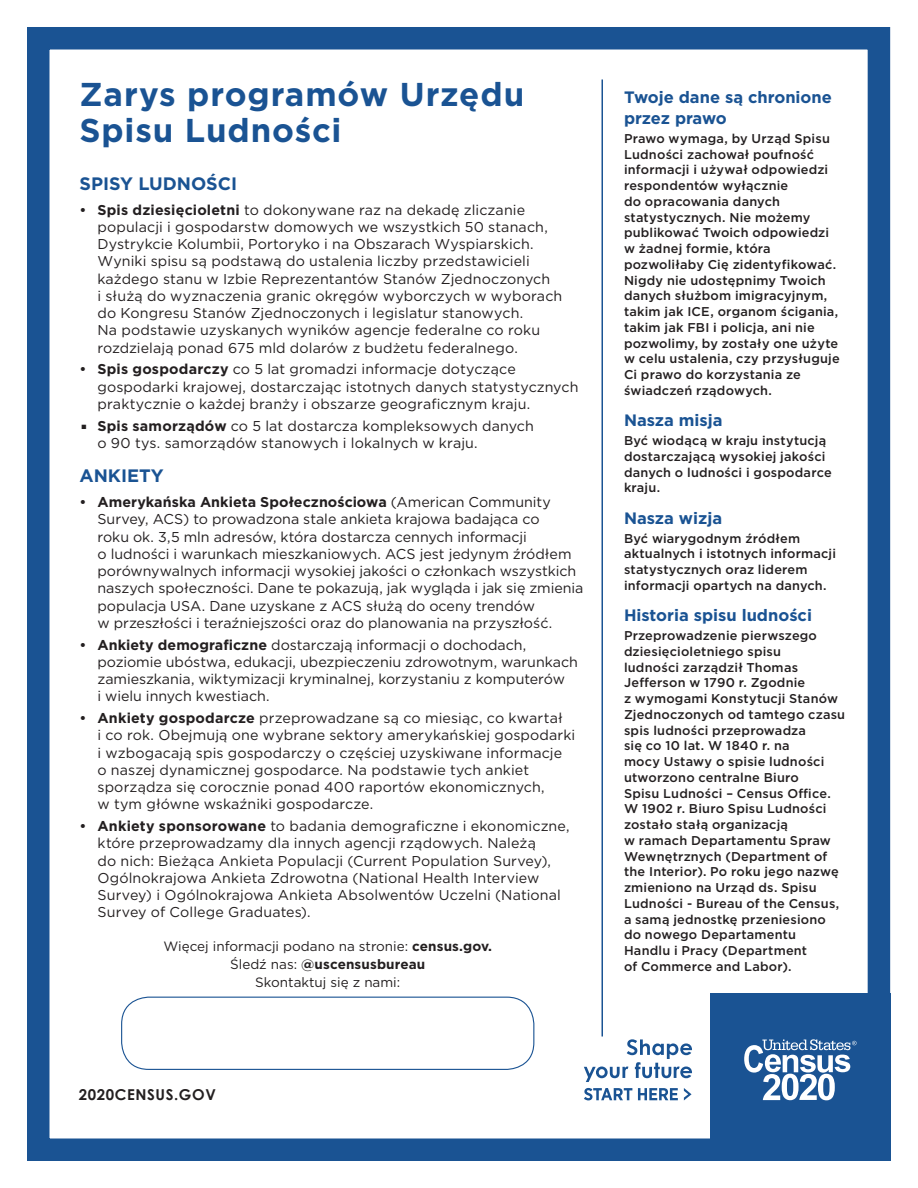
<style>
.page{position:relative;width:918px;height:1188px;background:#fff}
.page>*{position:absolute;margin:0;border:0;box-sizing:border-box;transform-origin:0 0}
.t1{font:700 33px/36px "Gotham";letter-spacing:.025em;color:#1a5393}
.subhead1{font:700 18px "Gotham";color:#1a5393}
.subhead2{font:700 16.5px/21px "Gotham";color:#1a5393}
.t2{font:700 15px "Century Gothic";letter-spacing:.04em;color:#231f20}
.t3{font:14.25px/17.2px "Gotham";letter-spacing:.005em;color:#231f20}
.subhead2-2{font:13.5px "Gotham";color:#231f20}
.subhead2-3{font:700 13.5px "Gotham";letter-spacing:.01em;color:#231f20}
.body_text{font:500 12.75px/15.8px "Gotham";letter-spacing:.015em;color:#231f20}
.s1{font-weight:500}
.s2{font-weight:700}
.s3{font-family:"Lucida Sans"}
.s4{font-weight:400}
</style>
<div class="page">
<div style="left:27px;top:27px;width:863px;height:1134px;border:22px solid #1a5393"></div>
<div style="left:710px;top:994px;width:180px;height:167px;background:#1a5393"></div>
<svg style="left:584px;top:1088px;width:48px;height:12px"></svg>
<svg style="left:638px;top:1088px;width:40px;height:12px"></svg>
<svg style="left:684px;top:1088px;width:8px;height:12px"></svg>
<svg style="left:584px;top:1039px;width:108px;height:43px"></svg>
<svg style="left:744px;top:1039px;width:113px;height:61px"></svg>
<hr style="left:602px;top:80px;width:1px;height:956px;background:#1a5393">
<div style="left:121px;top:997px;width:413px;height:73px;border:1px solid #1a5393;border-radius:27px"></div>
<p class="t1" style="left:80px;top:76px;width:446px">Zarys programów Urzędu<br>Spisu Ludności</p>
<p class="subhead1" style="left:80px;top:172px;width:159px">SPISY LUDNOŚCI</p>
<p class="t3" style="left:97px;top:201px;width:466px;text-indent:-18px"><span class="s1">•</span> <span class="s2">Spis dziesięcioletni</span> to dokonywane raz na dekadę zliczanie populacji i gospodarstw domowych we wszystkich 50 stanach, Dystrykcie Kolumbii, Portoryko i na Obszarach Wyspiarskich.<br>Wyniki spisu są podstawą do ustalenia liczby przedstawicieli każdego stanu w Izbie Reprezentantów Stanów Zjednoczonych<br>i służą do wyznaczenia granic okręgów wyborczych w wyborach do Kongresu Stanów Zjednoczonych i legislatur stanowych.<br>Na podstawie uzyskanych wyników agencje federalne co roku rozdzielają ponad 675 mld dolarów z budżetu federalnego.</p>
<p class="t3" style="left:97px;top:360px;width:483px;text-indent:-18px"><span class="s1">•</span> <span class="s2">Spis gospodarczy</span> co 5 lat gromadzi informacje dotyczące gospodarki krajowej, dostarczając istotnych danych statystycznych praktycznie o każdej branży i obszarze geograficznym kraju.</p>
<p class="t3" style="left:97px;top:417px;width:438px;text-indent:-18px"><span class="s3">•</span> <span class="s2">Spis samorządów</span> co 5 lat dostarcza kompleksowych danych o 90 tys. samorządów stanowych i lokalnych w kraju.</p>
<p class="subhead1" style="left:80px;top:464px;width:86px">ANKIETY</p>
<p class="t3" style="left:97px;top:493px;width:488px;text-indent:-18px"><span class="s1">•</span> <span class="s2">Amerykańska Ankieta Społecznościowa</span> (American Community Survey, ACS) to prowadzona stale ankieta krajowa badająca co<br>roku ok. 3,5 mln adresów, która dostarcza cennych informacji<br>o ludności i warunkach mieszkaniowych. ACS jest jedynym źródłem porównywalnych informacji wysokiej jakości o członkach wszystkich naszych społeczności. Dane te pokazują, jak wygląda i jak się zmienia populacja USA. Dane uzyskane z ACS służą do oceny trendów<br>w przeszłości i teraźniejszości oraz do planowania na przyszłość.</p>
<p class="t3" style="left:97px;top:636px;width:482px;text-indent:-18px"><span class="s1">•</span> <span class="s2">Ankiety demograficzne</span> dostarczają informacji o dochodach, poziomie ubóstwa, edukacji, ubezpieczeniu zdrowotnym, warunkach zamieszkania, wiktymizacji kryminalnej, korzystaniu z komputerów<br>i wielu innych kwestiach.</p>
<p class="t3" style="left:97px;top:709px;width:479px;text-indent:-18px"><span class="s1">•</span> <span class="s2">Ankiety gospodarcze</span> przeprowadzane są co miesiąc, co kwartał<br>i co rok. Obejmują one wybrane sektory amerykańskiej gospodarki i wzbogacają spis gospodarczy o częściej uzyskiwane informacje<br>o naszej dynamicznej gospodarce. Na podstawie tych ankiet sporządza się corocznie ponad 400 raportów ekonomicznych,<br>w tym główne wskaźniki gospodarcze.</p>
<p class="t3" style="left:97px;top:817px;width:474px;text-indent:-18px"><span class="s1">•</span> <span class="s2">Ankiety sponsorowane</span> to badania demograficzne i ekonomiczne, które przeprowadzamy dla innych agencji rządowych. Należą<br>do nich: Bieżąca Ankieta Populacji (Current Population Survey), Ogólnokrajowa Ankieta Zdrowotna (National Health Interview Survey) i Ogólnokrajowa Ankieta Absolwentów Uczelni (National Survey of College Graduates).</p>
<p class="subhead2-2" style="left:164px;top:938px;width:330px">Więcej informacji podano na stronie: <span class="s2">census.gov.</span></p>
<p class="subhead2-3" style="left:230px;top:955px;width:197px"><span class="s4">Śledź nas:</span> @uscensusbureau</p>
<p class="subhead2-2" style="left:255px;top:974px;width:146px">Skontaktuj się z nami:</p>
<p class="t2" style="left:79px;top:1083px;width:139px">2020CENSUS.GOV</p>
<p class="subhead2" style="left:624px;top:87px;width:209px">Twoje dane są chronione przez prawo</p>
<p class="body_text" style="left:624px;top:130px;width:217px">Prawo wymaga, by Urząd Spisu<br>Ludności zachował poufność informacji i używał odpowiedzi respondentów wyłącznie<br>do opracowania danych statystycznych. Nie możemy publikować Twoich odpowiedzi w żadnej formie, która pozwoliłaby Cię zidentyfikować.<br>Nigdy nie udostępnimy Twoich danych służbom imigracyjnym, takim jak ICE, organom ścigania, takim jak FBI i policja, ani nie pozwolimy, by zostały one użyte w celu ustalenia, czy przysługuje<br>Ci prawo do korzystania ze świadczeń rządowych.</p>
<p class="subhead2" style="left:624px;top:410px;width:100px">Nasza misja</p>
<p class="body_text" style="left:624px;top:433px;width:209px">Być wiodącą w kraju instytucją dostarczającą wysokiej jakości danych o ludności i gospodarce kraju.</p>
<p class="subhead2" style="left:624px;top:508px;width:100px">Nasza wizja</p>
<p class="body_text" style="left:624px;top:530px;width:214px">Być wiarygodnym źródłem aktualnych i istotnych informacji statystycznych oraz liderem informacji opartych na danych.</p>
<p class="subhead2" style="left:624px;top:605px;width:190px">Historia spisu ludności</p>
<p class="body_text" style="left:624px;top:628px;width:223px">Przeprowadzenie pierwszego dziesięcioletniego spisu<br>ludności zarządził Thomas<br>Jefferson w 1790 r. Zgodnie<br>z wymogami Konstytucji Stanów<br>Zjednoczonych od tamtego czasu spis ludności przeprowadza<br>się co 10 lat. W 1840 r. na<br>mocy Ustawy o spisie ludności utworzono centralne Biuro<br>Spisu Ludności – Census Office.<br>W 1902 r. Biuro Spisu Ludności zostało stałą organizacją<br>w ramach Departamentu Spraw<br>Wewnętrznych (Department of the Interior). Po roku jego nazwę zmieniono na Urząd ds. Spisu<br>Ludności - Bureau of the Census, a samą jednostkę przeniesiono do nowego Departamentu<br>Handlu i Pracy (Department<br>of Commerce and Labor).</p>
</div>
